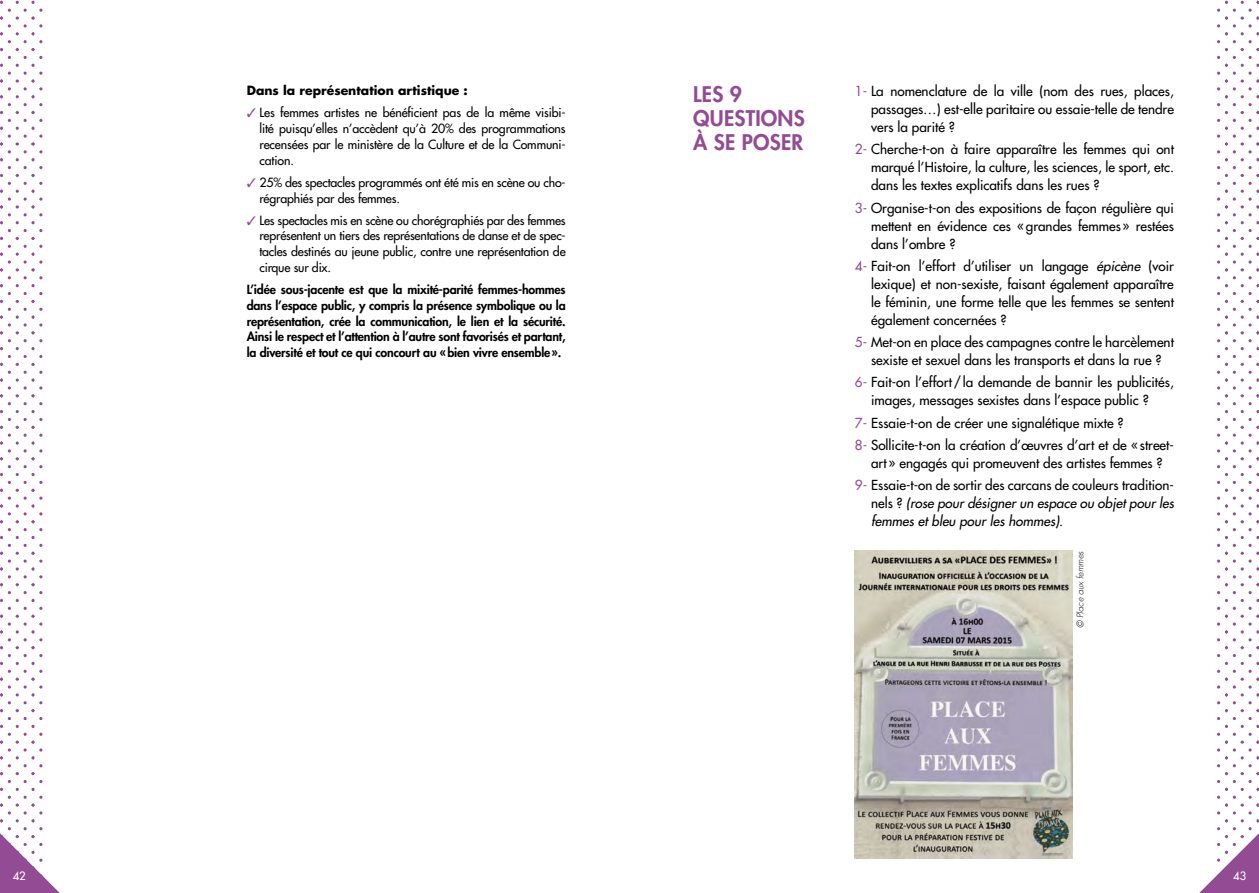
<style>
.page{position:relative;width:1259px;height:893px;background:#fff}
.page>*{position:absolute;margin:0;border:0;box-sizing:border-box;transform-origin:0 0}
.t1{font:800 21px/24px "Futura Std";letter-spacing:.01em;color:#934c94}
.t2{font:500 13.5px/18px "Futura Std";color:#000;text-align:justify}
.t3{font:italic 500 13.5px/18px "Futura Std";color:#000}
.t4{font:500 12.3px/15.8px "Futura Std";letter-spacing:-.015em;color:#000;text-align:justify}
.t5{font:800 12.3px/15.8px "Futura Std";letter-spacing:-.015em;color:#000;text-align:justify}
.t6{font:700 12.3px "Futura Std";color:#000}
.t7{font:500 11.25px "Futura Std";color:#fff}
.t8{font:italic 300 9px "Futura Std";color:#000}
.s1{color:#934c94}
.s2{font-style:italic}
.s3{font-style:normal}
</style>
<div class="page">
<svg style="left:1199px;top:1px;width:60px;height:892px"></svg>
<svg style="left:0;top:1px;width:60px;height:892px"></svg>
<img style="left:855px;top:551px;width:217px;height:308px">
<p class="t6" style="left:247px;top:82px;width:223px">Dans la représentation artistique :</p>
<p class="t4" style="left:259px;top:105px;width:308px;text-indent:-13px"><span class="s1">✓</span> Les femmes artistes ne bénéficient pas de la même visibi&shy;lité puisqu’elles n’accèdent qu’à 20% des programmations recensées par le ministère de la Culture et de la Communi&shy;cation.</p>
<p class="t4" style="left:259px;top:174px;width:308px;text-indent:-13px"><span class="s1">✓</span> 25% des spectacles programmés ont été mis en scène ou cho&shy;régraphiés par des femmes.</p>
<p class="t4" style="left:259px;top:212px;width:308px;text-indent:-13px"><span class="s1">✓</span> Les spectacles mis en scène ou chorégraphiés par des femmes représentent un tiers des représentations de danse et de spec&shy;tacles destinés au jeune public, contre une représentation de cirque sur dix.</p>
<p class="t5" style="left:247px;top:282px;width:320px">L’idée sous-jacente est que la mixité-parité femmes-hommes dans l’espace public, y compris la présence symbolique ou la représentation, crée la communication, le lien et la sécurité.<br>Ainsi le respect et l’attention à l’autre sont favorisés et partant, la diversité et tout ce qui concourt au «bien vivre ensemble».</p>
<h1 class="t1" style="left:693px;top:83px;width:113px">Les 9<br>qu estions à se poser</h1>
<p class="t2" style="left:871px;top:82px;width:304px;text-indent:-16px"><span class="s1">1-</span> La nomenclature de la ville (nom des rues, places, passages…) est-elle paritaire ou essaie-telle de tendre vers la parité ?</p>
<p class="t2" style="left:871px;top:141px;width:304px;text-indent:-16px"><span class="s1">2-</span> Cherche-t-on à faire apparaître les femmes qui ont marqué l’Histoire, la culture, les sciences, le sport, etc. dans les textes explicatifs dans les rues ?</p>
<p class="t2" style="left:871px;top:199px;width:304px;text-indent:-16px"><span class="s1">3-</span> Organise-t-on des expositions de façon régulière qui mettent en évidence ces «grandes femmes» restées dans l’ombre ?</p>
<p class="t2" style="left:871px;top:257px;width:304px;text-indent:-16px"><span class="s1">4-</span> Fait-on l’effort d’utiliser un langage <span class="s2">épicène</span> (voir lexique) et non-sexiste, faisant également apparaître le féminin, une forme telle que les femmes se sentent également concernées ?</p>
<p class="t2" style="left:855px;top:333px;width:320px;text-align:center"><span class="s1">5-</span> Met-on en place des campagnes contre le harcèlement sexiste et sexuel dans les transports et dans la rue ?</p>
<p class="t2" style="left:871px;top:373px;width:304px;text-indent:-16px"><span class="s1">6-</span> Fait-on l’effort/la demande de bannir les publicités, images, messages sexistes dans l’espace public ?</p>
<p class="t2" style="left:855px;top:412px;width:320px;line-height:22.2px"><span class="s1">7-</span> Essaie-t-on de créer une signalétique mixte ?<br><span class="s1">8-</span> Sollicite-t-on la création d’œuvres d’art et de «street-</p>
<p class="t2" style="left:855px;top:452px;width:320px;line-height:22.2px;text-align:center">art» engagés qui promeuvent des artistes femmes ?<br><span class="s1">9-</span> Essaie-t-on de sortir des carcans de couleurs tradition-</p>
<p class="t3" style="left:871px;top:494px;width:304px"><span class="s3">nels ?</span> (rose pour désigner un espace ou objet pour les femmes et bleu pour les hommes).</p>
<p class="t8" style="left:1074px;top:628px;width:78px;rotate:-90deg">© Place aux femmes</p>
<p class="t7" style="left:13px;top:869px;width:15px">42</p>
<p class="t7" style="left:1233px;top:869px;width:15px">43</p>
</div>
